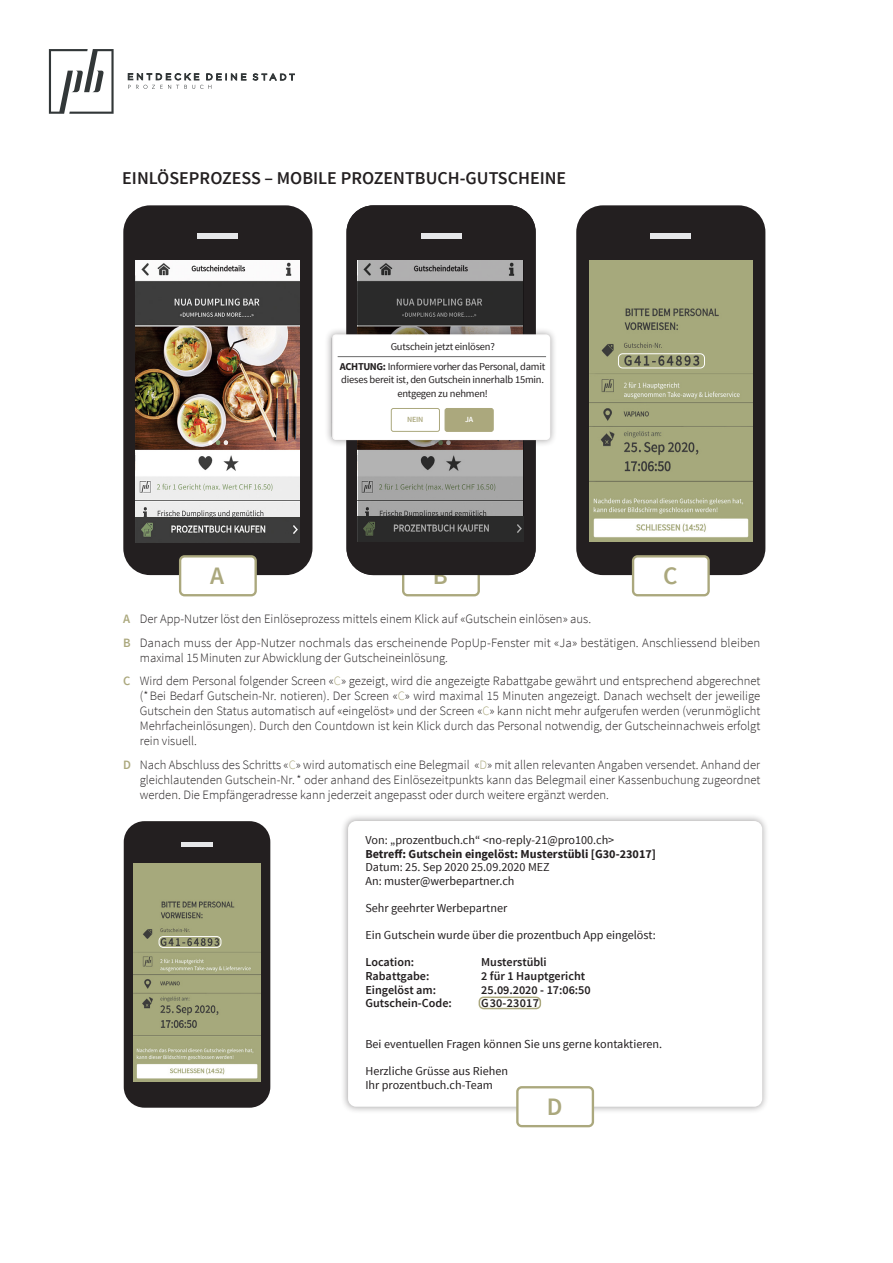
<style>
.page{position:relative;width:893px;height:1263px;background:#fff}
.page>*{position:absolute;margin:0;border:0;box-sizing:border-box;transform-origin:0 0}
.Lauftext{font:600 25.05px "Source Sans Pro";color:#aba87d}
.Lauftext-2{font:600 18px "Source Sans Pro";color:#231f20}
.t1{font:300 12.75px/15px "Source Sans Pro";color:#231f20;text-align:justify}
.t2{font:12.15px "Source Sans Pro";color:#231f20}
.t3{font:600 12.15px "Source Sans Pro";color:#231f20}
.t4{font:700 12.15px "Source Sans Pro";color:#231f20}
.t5{font:600 12.15px "Source Sans Pro";letter-spacing:.02em;color:#231f20}
.t6{font:10.5px/13px "Source Sans Pro";letter-spacing:-.02em;color:#231f20;text-align:center}
.t7{font:600 7.8px "Source Sans Pro";color:#aba87d}
.t8{font:600 7.8px "Source Sans Pro";color:#fff}
.s1{font-weight:700}
.s2{font-weight:600;color:#aba87d}
.s3{color:#aba87d}
</style>
<div class="page">
<div style="left:341px;top:814px;width:428px;height:300px;background:#231f20;opacity:.4"></div>
<div style="left:348px;top:821px;width:414px;height:286px;background:#fff;border-radius:8px"></div>
<div style="left:517px;top:1087px;width:76px;height:39px;background:#fff;border-radius:4px"></div>
<div style="left:516px;top:1086px;width:78px;height:41px;border:2px solid #aba87d;border-radius:4px"></div>
<div style="left:576px;top:205px;width:189px;height:370px;background:#231f20;border-radius:27px"></div>
<div style="left:650px;top:233px;width:41px;height:6px;background:#e6e7e9"></div>
<img style="left:589px;top:261px;width:164px;height:233px">
<div style="left:124px;top:821px;width:146px;height:287px;background:#231f20;border-radius:21px"></div>
<div style="left:181px;top:842px;width:32px;height:5px;background:#e6e7e9"></div>
<img style="left:134px;top:864px;width:127px;height:181px">
<div style="left:618px;top:353px;width:87px;height:15px;border:1px solid #fff;border-radius:4px"></div>
<div style="left:159px;top:936px;width:62px;height:12px;border:1px solid #fff;border-radius:4px"></div>
<div style="left:633px;top:556px;width:76px;height:39px;background:#fff;border-radius:4px"></div>
<div style="left:632px;top:555px;width:78px;height:41px;border:2px solid #aba87d;border-radius:4px"></div>
<div style="left:479px;top:996px;width:62px;height:13px;border:2px solid #aba87d;border-radius:4px"></div>
<div style="left:402px;top:555px;width:78px;height:41px;border:2px solid #aba87d;border-radius:4px"></div>
<div style="left:123px;top:205px;width:189px;height:370px;background:#231f20;border-radius:27px"></div>
<div style="left:197px;top:233px;width:41px;height:6px;background:#e6e7e9"></div>
<img style="left:136px;top:261px;width:164px;height:256px">
<div style="left:180px;top:556px;width:76px;height:39px;background:#fff;border-radius:4px"></div>
<div style="left:179px;top:555px;width:78px;height:41px;border:2px solid #aba87d;border-radius:4px"></div>
<img style="left:589px;top:494px;width:164px;height:48px">
<img style="left:134px;top:1045px;width:127px;height:37px">
<img style="left:136px;top:517px;width:164px;height:25px">
<div style="left:347px;top:205px;width:189px;height:370px;background:#231f20;border-radius:27px"></div>
<div style="left:421px;top:233px;width:41px;height:6px;background:#e6e7e9"></div>
<svg style="left:358px;top:260px;width:165px;height:281px"></svg>
<div style="left:325px;top:327px;width:232px;height:120px;background:#231f20;opacity:.4"></div>
<img style="left:332px;top:334px;width:218px;height:106px">
<div style="left:335px;top:336px;width:212px;height:103px;background:#fff"></div>
<div style="left:391px;top:408px;width:49px;height:24px;border:1px solid #aba87d;border-radius:2px"></div>
<div style="left:445px;top:408px;width:48px;height:23px;background:#aba87d;border-radius:2px"></div>
<div style="left:445px;top:408px;width:49px;height:24px;border:1px solid #aba87d;border-radius:2px"></div>
<hr style="left:338px;top:356px;width:208px;height:1px;background:#6b6b6b">
<svg style="left:49px;top:49px;width:65px;height:65px"></svg>
<svg style="left:128px;top:73px;width:167px;height:16px"></svg>
<p class="Lauftext-2" style="left:122px;top:166px;width:446px">EINLÖSEPROZESS – MOBILE PROZENTBUCH-GUTSCHEINE</p>
<p class="t6" style="left:391px;top:340px;width:106px">Gutschein jetzt einlösen?</p>
<p class="t6" style="left:340px;top:360px;width:207px"><span class="s1">ACHTUNG:</span> Informiere vorher das Personal, damit dieses bereit ist, den Gutschein innerhalb 15min. entgegen zu nehmen!</p>
<p class="t7" style="left:407px;top:415px;width:18px">NEIN</p>
<p class="t8" style="left:465px;top:415px;width:10px">JA</p>
<p class="Lauftext" style="left:210px;top:560px;width:15px">A</p>
<p class="Lauftext" style="left:433px;top:560px;width:16px">B</p>
<p class="Lauftext" style="left:663px;top:560px;width:16px">C</p>
<p class="t1" style="left:123px;top:612px;width:469px"><span class="s2">A</span> Der App-Nutzer löst den Einlöseprozess mittels einem Klick auf «Gutschein einlösen» aus.</p>
<p class="t1" style="left:140px;top:635px;width:622px;text-indent:-16px"><span class="s2">B</span> Danach muss der App-Nutzer nochmals das erscheinende PopUp-Fenster mit «Ja» bestätigen. Anschliessend bleiben maximal 15Minuten zur Abwicklung der Gutscheineinlösung.</p>
<p class="t1" style="left:140px;top:674px;width:622px;text-indent:-16px"><span class="s2">C</span> Wird dem Personal folgender Screen «<span class="s3">C</span>» gezeigt, wird die angezeigte Rabattgabe gewährt und entsprechend abgerechnet (*Bei Bedarf Gutschein-Nr. notieren). Der Screen «<span class="s3">C</span>» wird maximal 15 Minuten angezeigt. Danach wechselt der jeweilige Gutschein den Status automatisch auf «eingelöst» und der Screen «<span class="s3">C</span>» kann nicht mehr aufgerufen werden (verunmöglicht Mehrfacheinlösungen). Durch den Countdown ist kein Klick durch das Personal notwendig, der Gutscheinnachweis erfolgt rein visuell.</p>
<p class="t1" style="left:140px;top:757px;width:622px;text-indent:-16px"><span class="s2">D</span> Nach Abschluss des Schritts «<span class="s3">C</span>» wird automatisch eine Belegmail «<span class="s3">D</span>» mit allen relevanten Angaben versendet. Anhand der gleichlautenden Gutschein-Nr.* oder anhand des Einlösezeitpunkts kann das Belegmail einer Kassenbuchung zugeordnet werden. Die Empfängeradresse kann jederzeit angepasst oder durch weitere ergänzt werden.</p>
<p class="t2" style="left:365px;top:832px;width:250px">Von: „prozentbuch.ch“ &lt;no-reply-21@pro100.ch&gt;</p>
<p class="t4" style="left:365px;top:846px;width:292px">Betreff: Gutschein eingelöst: Musterstübli [G30-23017]</p>
<p class="t2" style="left:365px;top:860px;width:186px">Datum: 25. Sep 2020 25.09.2020 MEZ</p>
<p class="t2" style="left:365px;top:873px;width:151px">An: muster@werbepartner.ch</p>
<p class="t2" style="left:365px;top:900px;width:143px">Sehr geehrter Werbepartner</p>
<p class="t2" style="left:365px;top:928px;width:292px">Ein Gutschein wurde über die prozentbuch App eingelöst:</p>
<p class="t3" style="left:365px;top:955px;width:50px">Location:</p>
<p class="t3" style="left:481px;top:955px;width:67px">Musterstübli</p>
<p class="t3" style="left:365px;top:968px;width:66px">Rabattgabe:</p>
<p class="t3" style="left:481px;top:968px;width:106px">2 für 1 Hauptgericht</p>
<p class="t3" style="left:365px;top:982px;width:72px">Eingelöst am:</p>
<p class="t3" style="left:481px;top:982px;width:111px">25.09.2020 - 17:06:50</p>
<p class="t3" style="left:365px;top:995px;width:88px">Gutschein-Code:</p>
<p class="t5" style="left:481px;top:995px;width:59px">G30-23017</p>
<p class="t2" style="left:365px;top:1036px;width:298px">Bei eventuellen Fragen können Sie uns gerne kontaktieren.</p>
<p class="t2" style="left:365px;top:1063px;width:144px">Herzliche Grüsse aus Riehen</p>
<p class="t2" style="left:365px;top:1077px;width:129px">Ihr prozentbuch.ch-Team</p>
<p class="Lauftext" style="left:547px;top:1090px;width:17px">D</p>
</div>
